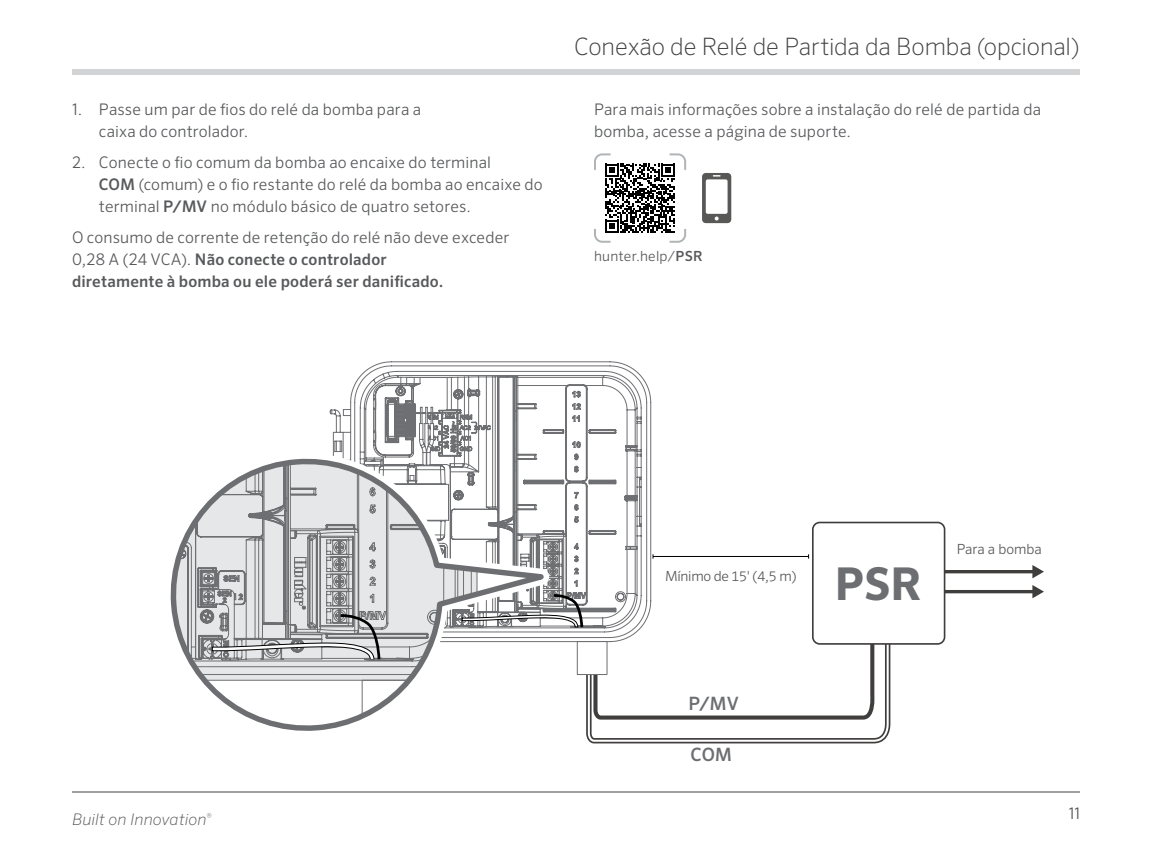
<style>
.page{position:relative;width:1152px;height:864px;background:#fff}
.page>*{position:absolute;margin:0;border:0;box-sizing:border-box;transform-origin:0 0}
.t1{font:700 45.2px "Sero Pro";color:#6d6e71}
.t2{font:200 24px "Sero Pro";letter-spacing:-.005em;color:#414042}
.t3{font:500 18.4px "Sero Pro";color:#6d6e71}
.t4{font:300 16px/22px "Sero Pro";letter-spacing:.01em;color:#58595b}
.t5{font:500 16px/22px "Sero Pro";letter-spacing:.015em;color:#58595b}
.t6{font:italic 200 16px "Sero Pro";letter-spacing:.01em;color:#58595b}
.t7{font:300 16px "Sero Pro";color:#515254}
.t8{font:300 14px "Sero Pro";color:#58595b}
.t9{font:300 14px "Sero Pro";letter-spacing:-.02em;color:#58595b}
.s1{font-weight:500}
.s2{font-weight:300}
</style>
<div class="page">
<div style="left:72px;top:69px;width:1008px;height:6px;background:#d1d3d4"></div>
<hr style="left:72px;top:792px;width:1008px;height:1px;background:#414042">
<hr style="left:944px;top:570px;width:90px;height:3px;background:#403e3d">
<svg style="left:1032px;top:565px;width:12px;height:13px"></svg>
<hr style="left:944px;top:590px;width:90px;height:3px;background:#403e3d">
<svg style="left:1032px;top:585px;width:12px;height:13px"></svg>
<div style="left:812px;top:522px;width:133px;height:123px;border:2px solid #403e3d;border-radius:7px"></div>
<svg style="left:329px;top:361px;width:322px;height:232px"></svg>
<svg style="left:629px;top:593px;width:264px;height:151px"></svg>
<svg style="left:329px;top:439px;width:300px;height:305px"></svg>
<svg style="left:170px;top:451px;width:400px;height:283px"></svg>
<svg style="left:702px;top:173px;width:29px;height:50px"></svg>
<svg style="left:594px;top:153px;width:92px;height:90px"></svg>
<hr style="left:653px;top:556px;width:156px;height:1px;background:#000">
<p class="t4" style="left:99px;top:98px;width:324px;text-indent:-27px">1. Passe um par de fios do relé da bomba para a caixa do controlador.</p>
<p class="t4" style="left:99px;top:151px;width:445px;text-indent:-27px">2. Conecte o fio comum da bomba ao encaixe do terminal<br><span class="s1">COM</span> (comum) e o fio restante do relé da bomba ao encaixe do terminal <span class="s1">P/MV</span> no módulo básico de quatro setores.</p>
<p class="t5" style="left:72px;top:226px;width:439px"><span class="s2">O consumo de corrente de retenção do relé não deve exceder<br>0,28 A (24 VCA).</span> Não conecte o controlador<br>diretamente à bomba ou ele poderá ser danificado.</p>
<h2 class="t2" style="left:574px;top:32px;width:507px">Conexão de Relé de Partida da Bomba (opcional)</h2>
<p class="t4" style="left:594px;top:98px;width:449px">Para mais informações sobre a instalação do relé de partida da bomba, acesse a página de suporte.</p>
<p class="t8" style="left:594px;top:248px;width:110px">hunter.help/<span class="s1">PSR</span></p>
<p class="t6" style="left:72px;top:810px;width:141px">Built on Innovation<sup>®</sup></p>
<p class="t9" style="left:665px;top:568px;width:133px">Mínimo de 15' (4,5 m)</p>
<p class="t3" style="left:688px;top:692px;width:52px">P/MV</p>
<p class="t3" style="left:691px;top:743px;width:43px">COM</p>
<h1 class="t1" style="left:835px;top:557px;width:89px">PSR</h1>
<p class="t8" style="left:957px;top:540px;width:87px">Para a bomba</p>
<p class="t7" style="left:1069px;top:804px;width:13px">11</p>
</div>
